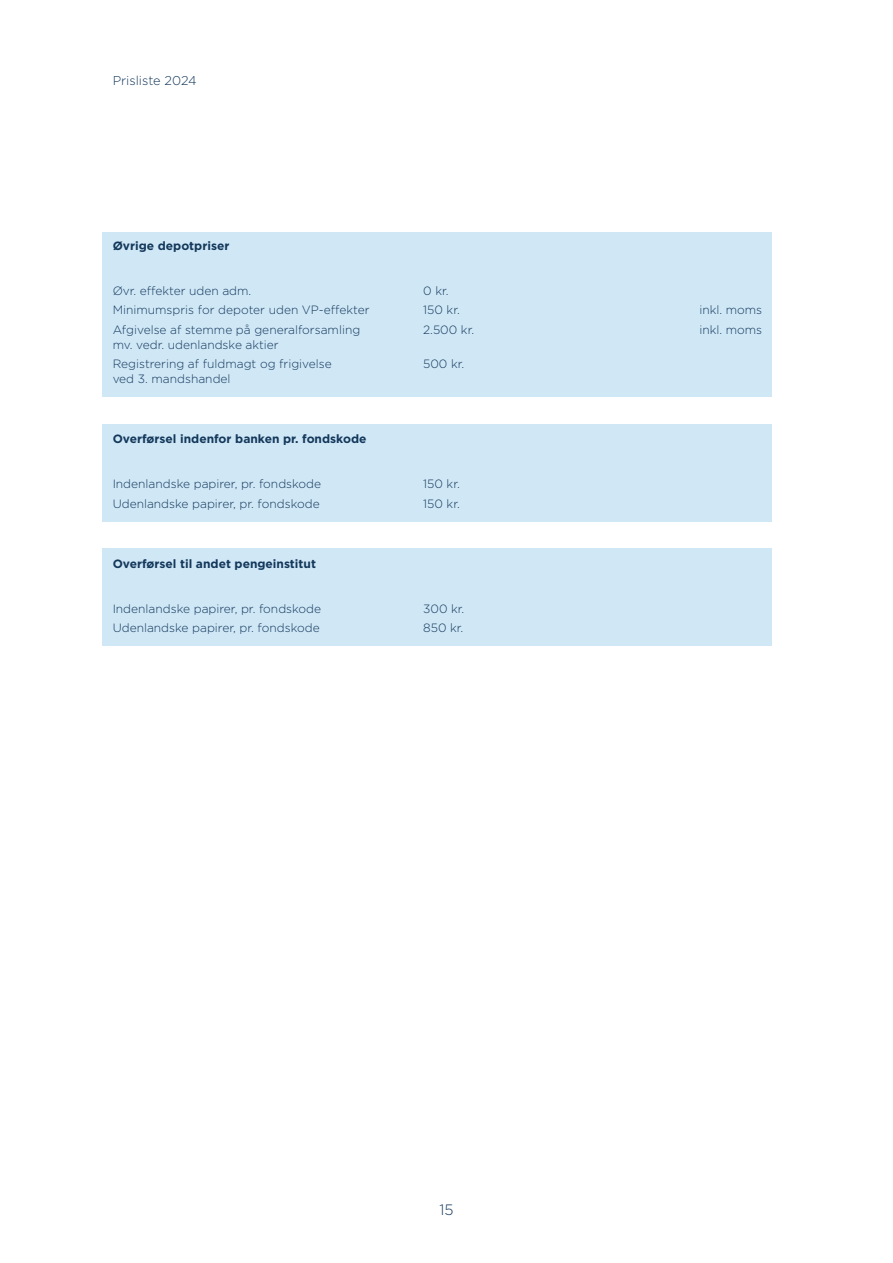
<style>
.page{position:relative;width:893px;height:1263px;background:#fff}
.page>*{position:absolute;margin:0;border:0;box-sizing:border-box;transform-origin:0 0}
.t1{font:300 15px "Gotham";color:#13385b}
.t2{font:300 12.75px "Gotham";color:#13385b}
.t3{font:300 12px/19.5px "Gotham";color:#13385b}
.t4{font:700 12px "Gotham";color:#13385b}
</style>
<div class="page">
<div style="left:102px;top:424px;width:670px;height:98px;background:#d0e7f6"></div>
<div style="left:102px;top:232px;width:670px;height:165px;background:#d0e7f6"></div>
<div style="left:102px;top:549px;width:670px;height:97px;background:#d0e7f6"></div>
<p class="t2" style="left:113px;top:72px;width:85px">Prisliste 2024</p>
<p class="t4" style="left:113px;top:238px;width:118px">Øvrige depotpriser</p>
<p class="t3" style="left:113px;top:281px;width:140px">Øvr. effekter uden adm.</p>
<p class="t3" style="left:423px;top:281px;width:27px">0 kr.</p>
<p class="t3" style="left:113px;top:300px;width:258px">Minimumspris for depoter uden VP-effekter</p>
<p class="t3" style="left:423px;top:300px;width:38px">150 kr.</p>
<p class="t3" style="left:699px;top:300px;width:64px">inkl. moms</p>
<p class="t3" style="left:113px;top:320px;width:249px">Afgivelse af stemme på generalforsamling</p>
<p class="t3" style="left:423px;top:320px;width:52px">2.500 kr.</p>
<p class="t3" style="left:699px;top:320px;width:64px">inkl. moms</p>
<p class="t3" style="left:113px;top:335px;width:221px">mv. vedr. udenlandske aktier<br>Registrering af fuldmagt og frigivelse</p>
<p class="t3" style="left:423px;top:354px;width:43px">500 kr.</p>
<p class="t3" style="left:113px;top:369px;width:119px">ved 3. mandshandel</p>
<p class="t4" style="left:113px;top:431px;width:255px">Overførsel indenfor banken pr. fondskode</p>
<p class="t3" style="left:113px;top:474px;width:210px">Indenlandske papirer, pr. fondskode</p>
<p class="t3" style="left:423px;top:474px;width:38px">150 kr.</p>
<p class="t3" style="left:113px;top:494px;width:209px">Udenlandske papirer, pr. fondskode</p>
<p class="t3" style="left:423px;top:494px;width:38px">150 kr.</p>
<p class="t4" style="left:113px;top:556px;width:205px">Overførsel til andet pengeinstitut</p>
<p class="t3" style="left:113px;top:599px;width:210px">Indenlandske papirer, pr. fondskode</p>
<p class="t3" style="left:423px;top:599px;width:43px">300 kr.</p>
<p class="t3" style="left:113px;top:618px;width:209px">Udenlandske papirer, pr. fondskode</p>
<p class="t3" style="left:423px;top:618px;width:42px">850 kr.</p>
<p class="t1" style="left:439px;top:1201px;width:16px">15</p>
</div>
